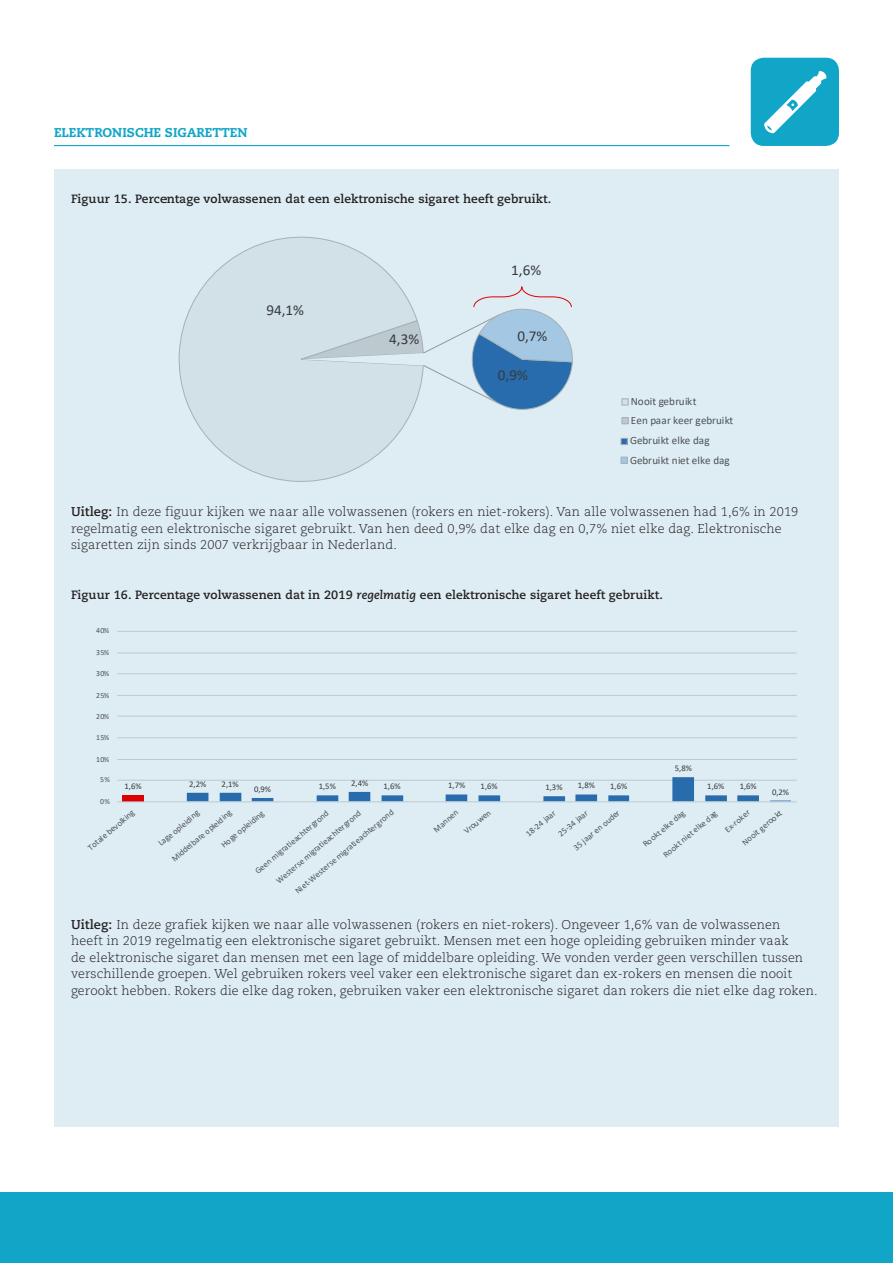
<style>
.page{position:relative;width:893px;height:1263px;background:#fff}
.page>*{position:absolute;margin:0;border:0;box-sizing:border-box;transform-origin:0 0}
.t1{font:15.15px "Calibri";color:#404040}
._04-Uitleg{font:300 12.75px/16.5px "Caecilia LT Pro 45";letter-spacing:.01em;color:#231f20}
._02-Subkop_blauw_met{font:800 12.75px "Caecilia LT Pro 85";color:#11a6c8}
.t2{font:12.15px "Calibri";color:#595959}
._04-Figuur{font:700 12px "Caecilia LT Pro 75";letter-spacing:.01em;color:#231f20}
.t3{font:11.1px/19.5px "Calibri";color:#595959}
.t4{font:8.7px "Calibri";color:#595959}
.t5{font:8.7px "Calibri";color:#404040}
.t6{font:7.8px "Calibri";letter-spacing:.05em;color:#595959}
.s1{font-family:"Caecilia LT Pro 75";font-weight:700}
.s2{font-family:"Caecilia LT Pro 76";font-style:italic}
</style>
<div class="page">
<div style="left:0;top:1193px;width:893px;height:70px;background:#11a6c8"></div>
<div style="left:54px;top:170px;width:785px;height:957px;background:#deedf4"></div>
<hr style="left:54px;top:145px;width:675px;height:1px;background:#11a6c8">
<svg style="left:178px;top:236px;width:235px;height:246px"></svg>
<svg style="left:297px;top:286px;width:276px;height:125px"></svg>
<div style="left:621px;top:438px;width:6px;height:7px;background:#286cae"></div>
<div style="left:621px;top:438px;width:6px;height:7px;border:1px solid #bfbfbf"></div>
<div style="left:621px;top:457px;width:6px;height:7px;border:1px solid #bfbfbf"></div>
<svg style="left:622px;top:399px;width:6px;height:6px"></svg>
<div style="left:622px;top:417px;width:6px;height:7px;border:1px solid #bfbfbf"></div>
<hr style="left:117px;top:780px;width:680px;height:1px;background:#d9d9d9">
<hr style="left:117px;top:759px;width:680px;height:1px;background:#d9d9d9">
<hr style="left:117px;top:737px;width:680px;height:1px;background:#d9d9d9">
<hr style="left:117px;top:716px;width:680px;height:1px;background:#d9d9d9">
<hr style="left:117px;top:695px;width:680px;height:1px;background:#d9d9d9">
<hr style="left:117px;top:673px;width:680px;height:1px;background:#d9d9d9">
<hr style="left:117px;top:653px;width:680px;height:1px;background:#d9d9d9">
<hr style="left:117px;top:631px;width:680px;height:1px;background:#d9d9d9">
<div style="left:122px;top:795px;width:22px;height:6px;background:#de0000"></div>
<svg style="left:187px;top:777px;width:604px;height:24px"></svg>
<hr style="left:117px;top:801px;width:680px;height:1px;background:#d9d9d9">
<div style="left:751px;top:58px;width:88px;height:88px;background:#11a6c8;border-radius:13px"></div>
<svg style="left:764px;top:71px;width:62px;height:62px"></svg>
<p class="_02-Subkop_blauw_met" style="left:54px;top:123px;width:195px">ELEKTRONISCHE SIGARETTEN</p>
<p class="_04-Figuur" style="left:71px;top:190px;width:482px">Figuur 15. Percentage volwassenen dat een elektronische sigaret heeft gebruikt.</p>
<p class="t1" style="left:266px;top:299px;width:39px">94,1%</p>
<p class="t1" style="left:511px;top:259px;width:31px">1,6%</p>
<p class="t1" style="left:389px;top:328px;width:31px">4,3%</p>
<p class="t1" style="left:517px;top:326px;width:31px">0,7%</p>
<p class="t1" style="left:498px;top:364px;width:31px">0,9%</p>
<p class="t3" style="left:631px;top:391px;width:104px">Nooit gebruikt<br>Een paar keer gebruikt</p>
<p class="t3" style="left:630px;top:430px;width:101px">Gebruikt elke dag<br>Gebruikt niet elke dag</p>
<p class="t2" style="left:264px;top:497px;width:73px">Nooit gebruikt</p>
<p class="t2" style="left:438px;top:497px;width:88px">Gebruikt elke dag</p>
<p class="t2" style="left:264px;top:518px;width:113px">Een paar keer gebruikt</p>
<p class="t2" style="left:438px;top:518px;width:110px">Gebruikt niet elke dag</p>
<p class="_04-Uitleg" style="left:71px;top:503px;width:729px"><span class="s1">Uitleg:</span> In deze figuur kijken we naar alle volwassenen (rokers en niet-rokers). Van alle volwassenen had 1,6% in 2019 regelmatig een elektronische sigaret gebruikt. Van hen deed 0,9% dat elke dag en 0,7% niet elke dag. Elektronische sigaretten zijn sinds 2007 verkrijgbaar in Nederland.</p>
<p class="_04-Figuur" style="left:71px;top:586px;width:593px">Figuur 16. Percentage volwassenen dat in 2019 <span class="s2">regelmatig</span> een elektronische sigaret heeft gebruikt.</p>
<p class="t6" style="left:96px;top:625px;width:15px">40%</p>
<p class="t6" style="left:96px;top:647px;width:15px">35%</p>
<p class="t6" style="left:96px;top:668px;width:15px">30%</p>
<p class="t6" style="left:96px;top:689px;width:15px">25%</p>
<p class="t6" style="left:96px;top:711px;width:15px">20%</p>
<p class="t6" style="left:96px;top:732px;width:15px">15%</p>
<p class="t6" style="left:96px;top:754px;width:15px">10%</p>
<p class="t6" style="left:100px;top:774px;width:11px">5%</p>
<p class="t6" style="left:100px;top:796px;width:11px">0%</p>
<p class="t5" style="left:124px;top:780px;width:19px">1,6%</p>
<p class="t5" style="left:189px;top:778px;width:19px">2,2%</p>
<p class="t5" style="left:222px;top:778px;width:19px">2,1%</p>
<p class="t5" style="left:254px;top:783px;width:19px">0,9%</p>
<p class="t5" style="left:319px;top:780px;width:19px">1,5%</p>
<p class="t5" style="left:351px;top:777px;width:19px">2,4%</p>
<p class="t5" style="left:383px;top:780px;width:19px">1,6%</p>
<p class="t5" style="left:448px;top:779px;width:19px">1,7%</p>
<p class="t5" style="left:481px;top:780px;width:19px">1,6%</p>
<p class="t5" style="left:545px;top:781px;width:19px">1,3%</p>
<p class="t5" style="left:578px;top:779px;width:19px">1,8%</p>
<p class="t5" style="left:610px;top:780px;width:19px">1,6%</p>
<p class="t5" style="left:675px;top:762px;width:19px">5,8%</p>
<p class="t5" style="left:707px;top:780px;width:19px">1,6%</p>
<p class="t5" style="left:740px;top:780px;width:19px">1,6%</p>
<p class="t5" style="left:772px;top:786px;width:19px">0,2%</p>
<p class="t4" style="left:292px;top:887px;width:127px;rotate:-40deg">Niet-Westerse migratieachtergrond</p>
<p class="t4" style="left:431px;top:826px;width:31px;rotate:-40deg">Mannen</p>
<p class="t4" style="left:461px;top:827px;width:34px;rotate:-40deg">Vrouwen</p>
<p class="t4" style="left:523px;top:830px;width:37px;rotate:-40deg">18-24 jaar</p>
<p class="t4" style="left:555px;top:830px;width:37px;rotate:-40deg">25-34 jaar</p>
<p class="t4" style="left:660px;top:851px;width:69px;rotate:-40deg">Rookt niet elke dag</p>
<p class="t4" style="left:722px;top:826px;width:31px;rotate:-40deg">Ex-roker</p>
<p class="t4" style="left:252px;top:867px;width:94px;rotate:-40deg">Geen migratieachtergrond</p>
<p class="t4" style="left:273px;top:877px;width:109px;rotate:-40deg">Westerse migratieachtergrond</p>
<p class="t4" style="left:739px;top:839px;width:50px;rotate:-40deg">Nooit gerookt</p>
<p class="t4" style="left:85px;top:844px;width:59px;rotate:-40deg">Totale bevolking</p>
<p class="t4" style="left:155px;top:839px;width:52px;rotate:-40deg">Lage opleiding</p>
<p class="t4" style="left:571px;top:844px;width:59px;rotate:-40deg">35 jaar en ouder</p>
<p class="t4" style="left:640px;top:840px;width:53px;rotate:-40deg">Rookt elke dag</p>
<p class="t4" style="left:169px;top:855px;width:77px;rotate:-40deg">Middelbare opleiding</p>
<p class="t4" style="left:218px;top:841px;width:54px;rotate:-40deg">Hoge opleiding</p>
<p class="_04-Uitleg" style="left:71px;top:916px;width:748px"><span class="s1">Uitleg:</span> In deze grafiek kijken we naar alle volwassenen (rokers en niet-rokers). Ongeveer 1,6% van de volwassenen<br>heeft in 2019 regelmatig een elektronische sigaret gebruikt. Mensen met een hoge opleiding gebruiken minder vaak<br>de elektronische sigaret dan mensen met een lage of middelbare opleiding. We vonden verder geen verschillen tussen verschillende groepen. Wel gebruiken rokers veel vaker een elektronische sigaret dan ex-rokers en mensen die nooit gerookt hebben. Rokers die elke dag roken, gebruiken vaker een elektronische sigaret dan rokers die niet elke dag roken.</p>
</div>
